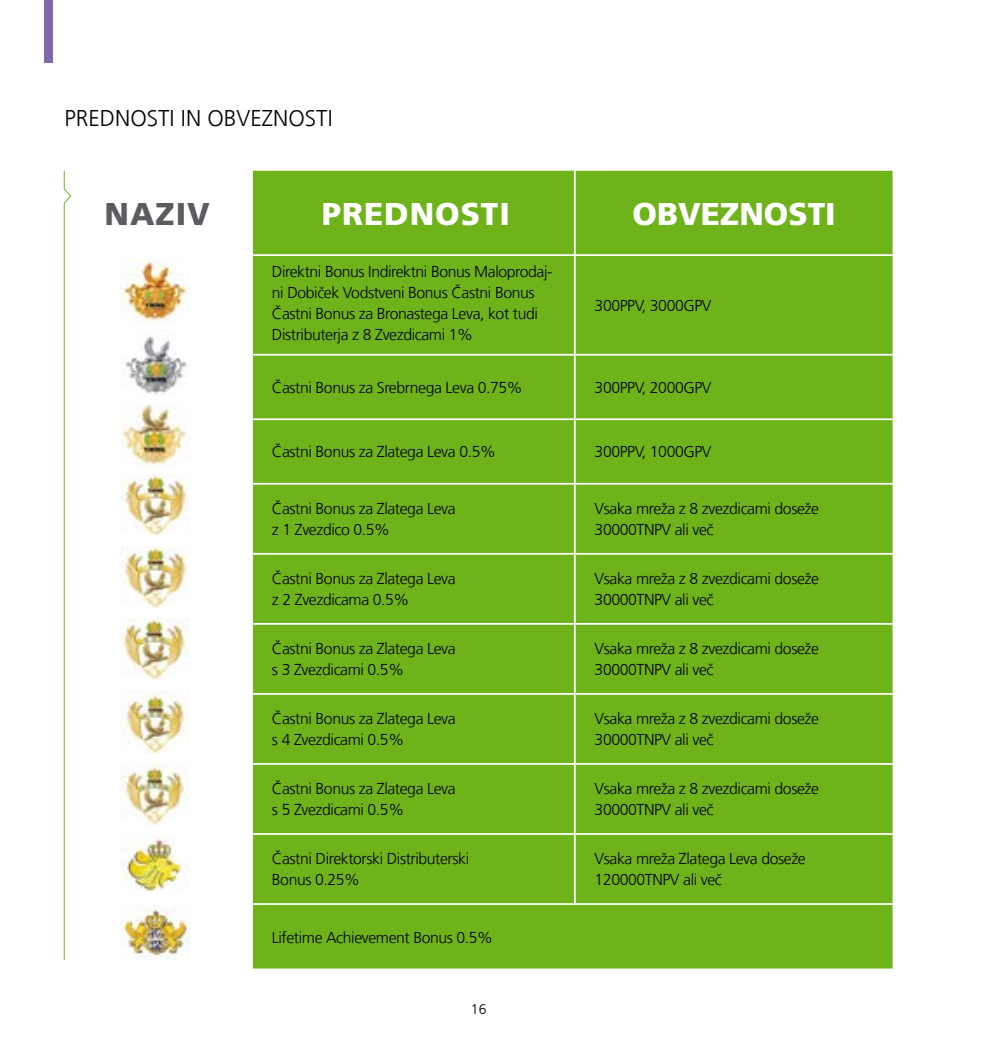
<style>
.page{position:relative;width:993px;height:1042px;background:#fff}
.page>*{position:absolute;margin:0;border:0;box-sizing:border-box;transform-origin:0 0}
.t1{font:900 31.5px "Frutiger LT Com";color:#fff}
.t2{font:900 31.5px "Frutiger LT Com";letter-spacing:.03em;color:#fff}
.t3{font:900 31.5px "Frutiger LT Com";letter-spacing:.03em;color:#5c5b60}
.t4{font:300 22.75px "Frutiger LT Com";color:#000}
.t5{font:300 15.75px/21px "Frutiger LT Com";letter-spacing:-.025em;color:#000}
.t6{font:300 14px "Frutiger LT Com";color:#000}
</style>
<div class="page">
<div style="left:45px;top:0;width:8px;height:63px;background:#7d68ac"></div>
<div style="left:253px;top:171px;width:639px;height:797px;background:#6fb31b"></div>
<hr style="left:573px;top:171px;width:2px;height:83px;background:#fff">
<hr style="left:252px;top:254px;width:322px;height:2px;background:#fff">
<hr style="left:574px;top:254px;width:318px;height:2px;background:#fff">
<hr style="left:573px;top:256px;width:2px;height:98px;background:#fff">
<hr style="left:252px;top:354px;width:322px;height:2px;background:#fff">
<hr style="left:574px;top:354px;width:318px;height:2px;background:#fff">
<hr style="left:573px;top:356px;width:2px;height:62px;background:#fff">
<hr style="left:252px;top:418px;width:322px;height:2px;background:#fff">
<hr style="left:574px;top:418px;width:318px;height:2px;background:#fff">
<hr style="left:573px;top:420px;width:2px;height:63px;background:#fff">
<hr style="left:252px;top:483px;width:322px;height:2px;background:#fff">
<hr style="left:574px;top:483px;width:318px;height:2px;background:#fff">
<hr style="left:573px;top:485px;width:2px;height:68px;background:#fff">
<hr style="left:252px;top:553px;width:322px;height:2px;background:#fff">
<hr style="left:574px;top:553px;width:318px;height:2px;background:#fff">
<hr style="left:573px;top:555px;width:2px;height:68px;background:#fff">
<hr style="left:252px;top:623px;width:322px;height:2px;background:#fff">
<hr style="left:574px;top:623px;width:318px;height:2px;background:#fff">
<hr style="left:573px;top:625px;width:2px;height:68px;background:#fff">
<hr style="left:252px;top:693px;width:322px;height:2px;background:#fff">
<hr style="left:574px;top:693px;width:318px;height:2px;background:#fff">
<hr style="left:573px;top:695px;width:2px;height:68px;background:#fff">
<hr style="left:252px;top:763px;width:322px;height:2px;background:#fff">
<hr style="left:574px;top:763px;width:318px;height:2px;background:#fff">
<hr style="left:573px;top:765px;width:2px;height:68px;background:#fff">
<hr style="left:252px;top:833px;width:322px;height:2px;background:#fff">
<hr style="left:574px;top:833px;width:318px;height:2px;background:#fff">
<hr style="left:573px;top:835px;width:2px;height:68px;background:#fff">
<hr style="left:252px;top:903px;width:322px;height:2px;background:#fff">
<hr style="left:574px;top:903px;width:318px;height:2px;background:#fff">
<img style="left:121px;top:259px;width:69px;height:64px">
<img style="left:122px;top:336px;width:65px;height:58px">
<img style="left:121px;top:403px;width:69px;height:62px">
<img style="left:121px;top:474px;width:69px;height:63px">
<img style="left:121px;top:546px;width:69px;height:63px">
<img style="left:121px;top:618px;width:69px;height:62px">
<img style="left:121px;top:690px;width:69px;height:64px">
<img style="left:121px;top:762px;width:69px;height:64px">
<img style="left:121px;top:834px;width:69px;height:57px">
<img style="left:121px;top:906px;width:69px;height:53px">
<svg style="left:63px;top:170px;width:9px;height:791px"></svg>
<h2 class="t4" style="left:64px;top:105px;width:269px">PREDNOSTI IN OBVEZNOSTI</h2>
<h1 class="t3" style="left:105px;top:195px;width:107px">NAZIV</h1>
<h1 class="t2" style="left:322px;top:195px;width:189px">PREDNOSTI</h1>
<h1 class="t1" style="left:632px;top:195px;width:205px">OBVEZNOSTI</h1>
<p class="t5" style="left:272px;top:261px;width:282px">Direktni Bonus Indirektni Bonus Maloprodaj&shy;ni Dobiček Vodstveni Bonus Častni Bonus<br>Č astni Bonus za Bronastega Leva, kot tudi Distributerja z 8 Zvezdicami 1%</p>
<p class="t5" style="left:594px;top:295px;width:118px">300PPV, 3000GPV</p>
<p class="t5" style="left:272px;top:377px;width:252px">Častni Bonus za Srebrnega Leva 0.75%</p>
<p class="t5" style="left:594px;top:377px;width:109px">300PPV, 2000GPV</p>
<p class="t5" style="left:272px;top:441px;width:225px">Častni Bonus za Zlatega Leva 0.5%</p>
<p class="t5" style="left:594px;top:441px;width:118px">300PPV, 1000GPV</p>
<p class="t5" style="left:272px;top:498px;width:185px">Častni Bonus za Zlatega Leva z 1 Zvezdico 0.5%</p>
<p class="t5" style="left:594px;top:498px;width:226px">Vsaka mreža z 8 zvezdicami doseže<br>30000TNPV ali več</p>
<p class="t5" style="left:272px;top:568px;width:185px">Častni Bonus za Zlatega Leva z 2 Zvezdicama 0.5%</p>
<p class="t5" style="left:594px;top:568px;width:226px">Vsaka mreža z 8 zvezdicami doseže<br>30000TNPV ali več</p>
<p class="t5" style="left:272px;top:638px;width:185px">Častni Bonus za Zlatega Leva s 3 Zvezdicami 0.5%</p>
<p class="t5" style="left:594px;top:638px;width:226px">Vsaka mreža z 8 zvezdicami doseže<br>30000TNPV ali več</p>
<p class="t5" style="left:272px;top:708px;width:185px">Častni Bonus za Zlatega Leva s 4 Zvezdicami 0.5%</p>
<p class="t5" style="left:594px;top:708px;width:226px">Vsaka mreža z 8 zvezdicami doseže<br>30000TNPV ali več</p>
<p class="t5" style="left:272px;top:778px;width:185px">Častni Bonus za Zlatega Leva s 5 Zvezdicami 0.5%</p>
<p class="t5" style="left:594px;top:778px;width:226px">Vsaka mreža z 8 zvezdicami doseže<br>30000TNPV ali več</p>
<p class="t5" style="left:272px;top:848px;width:199px">Častni Direktorski Distributerski<br>Bonus 0.25%</p>
<p class="t5" style="left:594px;top:848px;width:213px">Vsaka mreža Zlatega Leva doseže<br>120000TNPV ali več</p>
<p class="t5" style="left:272px;top:927px;width:222px">Lifetime Achievement Bonus 0.5%</p>
<p class="t6" style="left:471px;top:1001px;width:17px">16</p>
</div>
